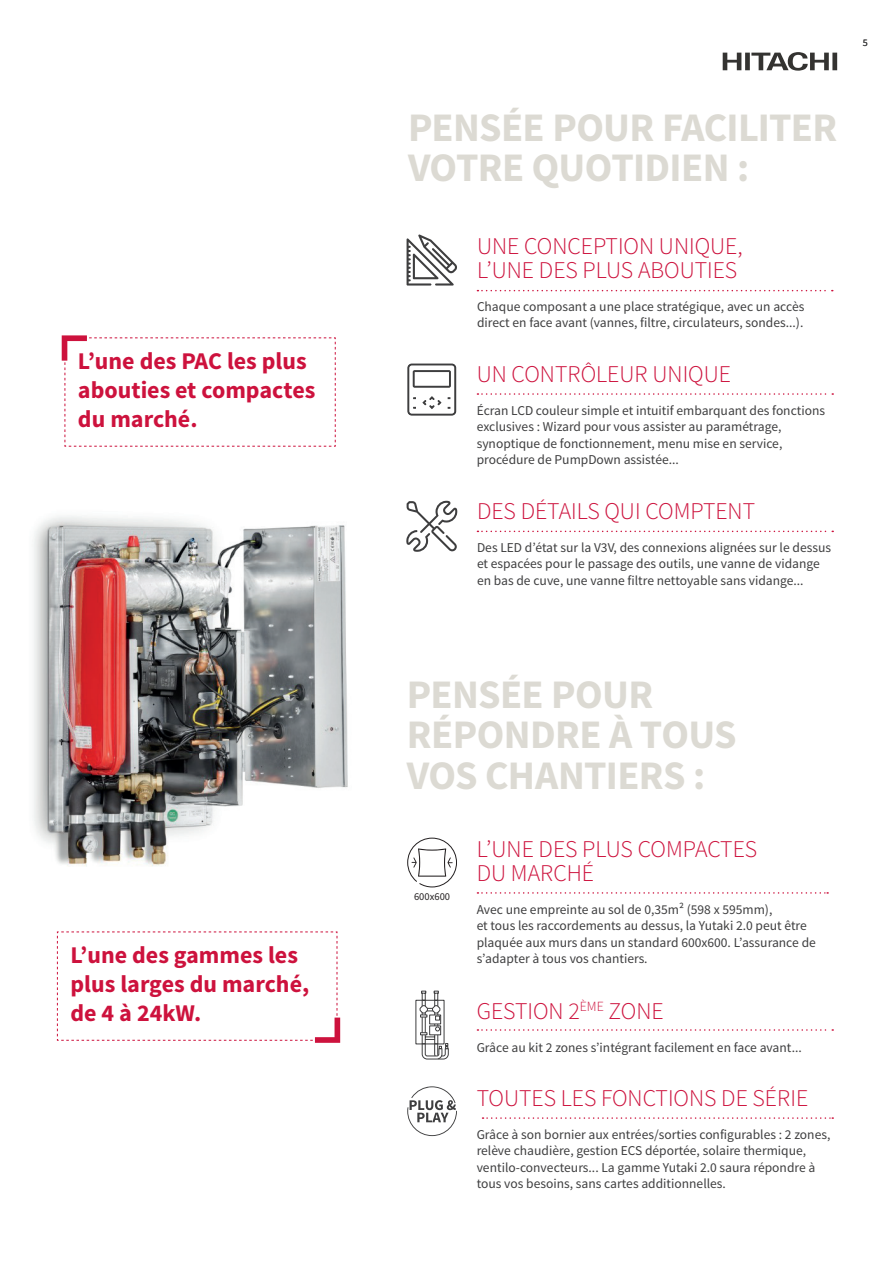
<style>
.page{position:relative;width:893px;height:1263px;background:#fff}
.page>*{position:absolute;margin:0;border:0;box-sizing:border-box;transform-origin:0 0}
.t1{font:700 40.5px/40.5px "Source Sans Pro";letter-spacing:-.015em;color:#dcdad3}
.t2{font:300 24px/24px "Source Sans Pro";color:#cd123d}
.t3{font:700 24px/28.8px "Source Sans Pro";color:#cd123d}
.t4{font:13.5px/16.5px "Source Sans Pro";color:#3e3e3f}
.t5{font:10.5px "Source Sans Pro";color:#231f20}
.t6{font:10.05px "Source Sans Pro";color:#3e3e3f}
</style>
<div class="page">
<img style="left:33px;top:516px;width:315px;height:351px">
<svg style="left:723px;top:52px;width:114px;height:19px"></svg>
<svg style="left:57px;top:931px;width:283px;height:112px"></svg>
<svg style="left:62px;top:335px;width:274px;height:112px"></svg>
<svg style="left:407px;top:234px;width:50px;height:52px"></svg>
<svg style="left:477px;top:290px;width:356px;height:1px"></svg>
<svg style="left:407px;top:363px;width:49px;height:53px"></svg>
<svg style="left:477px;top:393px;width:356px;height:2px"></svg>
<svg style="left:406px;top:501px;width:51px;height:51px"></svg>
<svg style="left:477px;top:531px;width:356px;height:1px"></svg>
<svg style="left:407px;top:837px;width:50px;height:51px"></svg>
<svg style="left:477px;top:892px;width:351px;height:2px"></svg>
<div style="left:422px;top:1000px;width:4px;height:44px;border:1px solid #3e3e3f"></div>
<div style="left:434px;top:1000px;width:4px;height:44px;border:1px solid #3e3e3f"></div>
<svg style="left:429px;top:1020px;width:12px;height:4px"></svg>
<svg style="left:419px;top:991px;width:22px;height:29px"></svg>
<svg style="left:429px;top:1025px;width:12px;height:1px"></svg>
<svg style="left:420px;top:1026px;width:29px;height:34px"></svg>
<svg style="left:477px;top:1029px;width:356px;height:2px"></svg>
<svg style="left:407px;top:1086px;width:50px;height:50px"></svg>
<svg style="left:483px;top:1117px;width:350px;height:2px"></svg>
<h2 class="t3" style="left:78px;top:347px;width:239px">L’une des PAC les plus abouties et compactes du marché.</h2>
<h2 class="t3" style="left:70px;top:941px;width:240px">L’une des gammes les plus larges du marché, de 4 à 24kW.</h2>
<h1 class="t1" style="left:408px;top:109px;width:431px">PENSÉE POUR FACILITER<br>VOTRE QUOTIDIEN :</h1>
<h2 class="t2" style="left:477px;top:234px;width:267px">UNE CONCEPTION UNIQUE,<br>L’UNE DES PLUS ABOUTIES</h2>
<p class="t4" style="left:477px;top:298px;width:329px">Chaque composant a une place stratégique, avec un accès direct en face avant (vannes, filtre, circulateurs, sondes...).</p>
<h2 class="t2" style="left:477px;top:362px;width:256px">UN CONTRÔLEUR UNIQUE</h2>
<p class="t4" style="left:477px;top:402px;width:350px">Écran LCD couleur simple et intuitif embarquant des fonctions exclusives : Wizard pour vous assister au paramétrage, synoptique de fonctionnement, menu mise en service, procédure de PumpDown assistée...</p>
<h2 class="t2" style="left:477px;top:499px;width:280px">DES DÉTAILS QUI COMPTENT</h2>
<p class="t4" style="left:477px;top:539px;width:356px">Des LED d’état sur la V3V, des connexions alignées sur le dessus et espacées pour le passage des outils, une vanne de vidange en bas de cuve, une vanne filtre nettoyable sans vidange...</p>
<p class="t6" style="left:863px;top:36px;width:6px">5</p>
<h1 class="t1" style="left:407px;top:675px;width:331px">PENSÉE POUR<br>RÉPONDRE À TOUS<br>VOS CHANTIERS :</h1>
<p class="t5" style="left:414px;top:890px;width:38px">600x600</p>
<h2 class="t2" style="left:477px;top:837px;width:282px">L’UNE DES PLUS COMPACTES<br>DU MARCHÉ</h2>
<p class="t4" style="left:477px;top:901px;width:341px">Avec une empreinte au sol de 0,35m² (598 x 595mm),<br>et tous les raccordements au dessus, la Yutaki 2.0 peut être plaquée aux murs dans un standard 600x600. L’assurance de s’adapter à tous vos chantiers.</p>
<h2 class="t2" style="left:477px;top:999px;width:188px">GESTION 2<sup>ÈME</sup> ZONE</h2>
<p class="t4" style="left:477px;top:1039px;width:327px">Grâce au kit 2 zones s’intégrant facilement en face avant...</p>
<h2 class="t2" style="left:477px;top:1086px;width:333px">TOUTES LES FONCTIONS DE SÉRIE</h2>
<p class="t4" style="left:477px;top:1126px;width:355px">Grâce à son bornier aux entrées/sorties configurables : 2 zones, relève chaudière, gestion ECS déportée, solaire thermique, ventilo-convecteurs... La gamme Yutaki 2.0 saura répondre à tous vos besoins, sans cartes additionnelles.</p>
</div>
